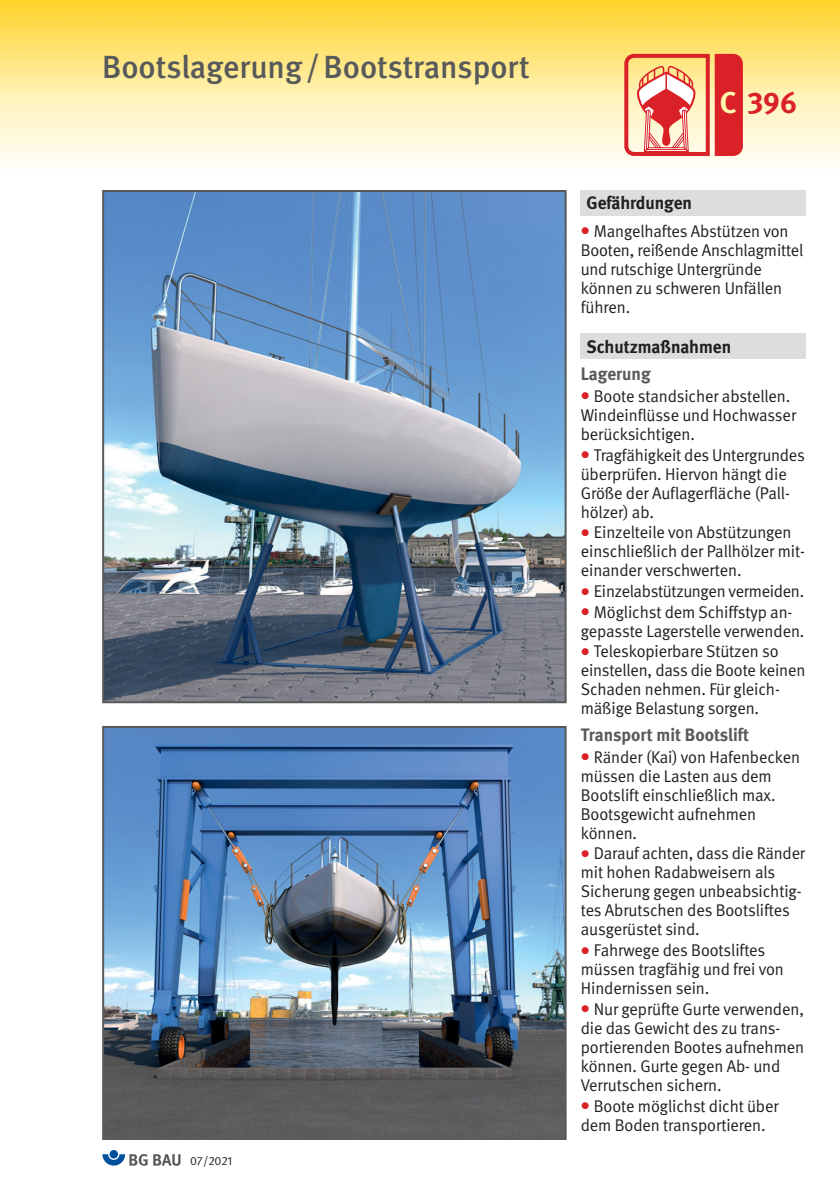
<style>
.page{position:relative;width:840px;height:1191px;background:#fff}
.page>*{position:absolute;margin:0;border:0;box-sizing:border-box;transform-origin:0 0}
.t1{font:500 32px "DGUV Meta";color:#58595b}
.t2{font:700 30px "DGUV Meta";color:#da2128}
.t3{font:700 18px "DGUV Meta";color:#58595b}
.t4{font:700 18px "DGUV Meta";color:#231f20}
.t5{font:17px/19px "DGUV Meta";letter-spacing:-.005em;color:#231f20}
.t6{font:12px "DGUV Meta";letter-spacing:-.005em;color:#231f20}
.s1{color:#fff9ae}
.s2{color:#da2128}
</style>
<div class="page">
<svg style="left:0;top:96px;width:839px;height:70px"></svg>
<img style="left:0;top:0;width:839px;height:96px">
<svg style="left:624px;top:54px;width:71px;height:102px"></svg>
<div style="left:714px;top:54px;width:28px;height:102px;background:#da2128"></div>
<div style="left:580px;top:190px;width:225px;height:25px;background:#dcddde"></div>
<div style="left:580px;top:333px;width:225px;height:26px;background:#dcddde"></div>
<div style="left:109px;top:1150px;width:9px;height:8px;background:#00519c;border-radius:50%"></div>
<svg style="left:102px;top:1154px;width:45px;height:11px"></svg>
<svg style="left:153px;top:1154px;width:27px;height:11px"></svg>
<img style="left:105px;top:193px;width:458px;height:507px">
<div style="left:102px;top:190px;width:464px;height:513px;border:2px solid #58595b"></div>
<img style="left:105px;top:729px;width:458px;height:408px">
<div style="left:102px;top:726px;width:464px;height:414px;border:2px solid #58595b"></div>
<h1 class="t1" style="left:102px;top:48px;width:428px">Bootslagerung /Bootstransport</h1>
<p class="t6" style="left:190px;top:1156px;width:44px">07/2021</p>
<h2 class="t2" style="left:719px;top:91px;width:79px"><span class="s1">C</span> 396</h2>
<p class="t4" style="left:586px;top:196px;width:107px">Gefährdungen</p>
<p class="t5" style="left:580px;top:223px;width:224px"><span class="s2">●</span> Mangelhaftes Abstützen von<br>Booten, reißende Anschlag mittel und rutschige Unter gründe können zu schweren Unfällen führen.</p>
<p class="t4" style="left:586px;top:339px;width:146px">Schutzmaßnahmen</p>
<p class="t3" style="left:580px;top:367px;width:71px">Lagerung</p>
<p class="t5" style="left:580px;top:388px;width:217px"><span class="s2">●</span> Boote standsicher abstellen.<br>Windeinflüsse und Hochwasser berücksichtigen.</p>
<p class="t5" style="left:580px;top:446px;width:225px"><span class="s2">●</span> Tragfähigkeit des Untergrundes überprüfen. Hiervon hängt die<br>Größe der Auflagerfläche (Pall&shy;hölzer) ab.</p>
<p class="t5" style="left:580px;top:524px;width:225px"><span class="s2">●</span> Einzelteile von Abstützungen einschließlich der Pallhölzer mit&shy;einander verschwerten.</p>
<p class="t5" style="left:580px;top:583px;width:225px"><span class="s2">●</span> Einzelabstützungen vermeiden.</p>
<p class="t5" style="left:580px;top:603px;width:225px"><span class="s2">●</span> Möglichst dem Schiffstyp an&shy;gepasste Lagerstelle verwenden.</p>
<p class="t5" style="left:580px;top:643px;width:226px"><span class="s2">●</span> Teleskopierbare Stützen so einstellen, dass die Boote keinen<br>Schaden nehmen. Für gleich - mäßige Belastung sorgen.</p>
<p class="t3" style="left:580px;top:728px;width:170px">Transport mit Bootslift</p>
<p class="t5" style="left:580px;top:748px;width:221px"><span class="s2">●</span> Ränder (Kai) von Hafenbecken müssen die Lasten aus dem<br>Bootslift einschließlich max.<br>Bootsgewicht aufnehmen können.</p>
<p class="t5" style="left:580px;top:845px;width:226px"><span class="s2">●</span> Darauf achten, dass die Ränder mit hohen Radabweisern als<br>Sicherung gegen unbeabsichtig&shy;tes Abrutschen des Bootsliftes ausgerüstet sind.</p>
<p class="t5" style="left:580px;top:942px;width:204px"><span class="s2">●</span> Fahrwege des Bootsliftes müssen tragfähig und frei von<br>Hindernissen sein.</p>
<p class="t5" style="left:580px;top:1000px;width:225px"><span class="s2">●</span> Nur geprüfte Gurte verwenden, die das Gewicht des zu trans - portierenden Bootes aufnehmen können. Gurte gegen Ab- und<br>Verrutschen sichern.</p>
<p class="t5" style="left:580px;top:1097px;width:199px"><span class="s2">●</span> Boote möglichst dicht über dem Boden transportieren.</p>
</div>
